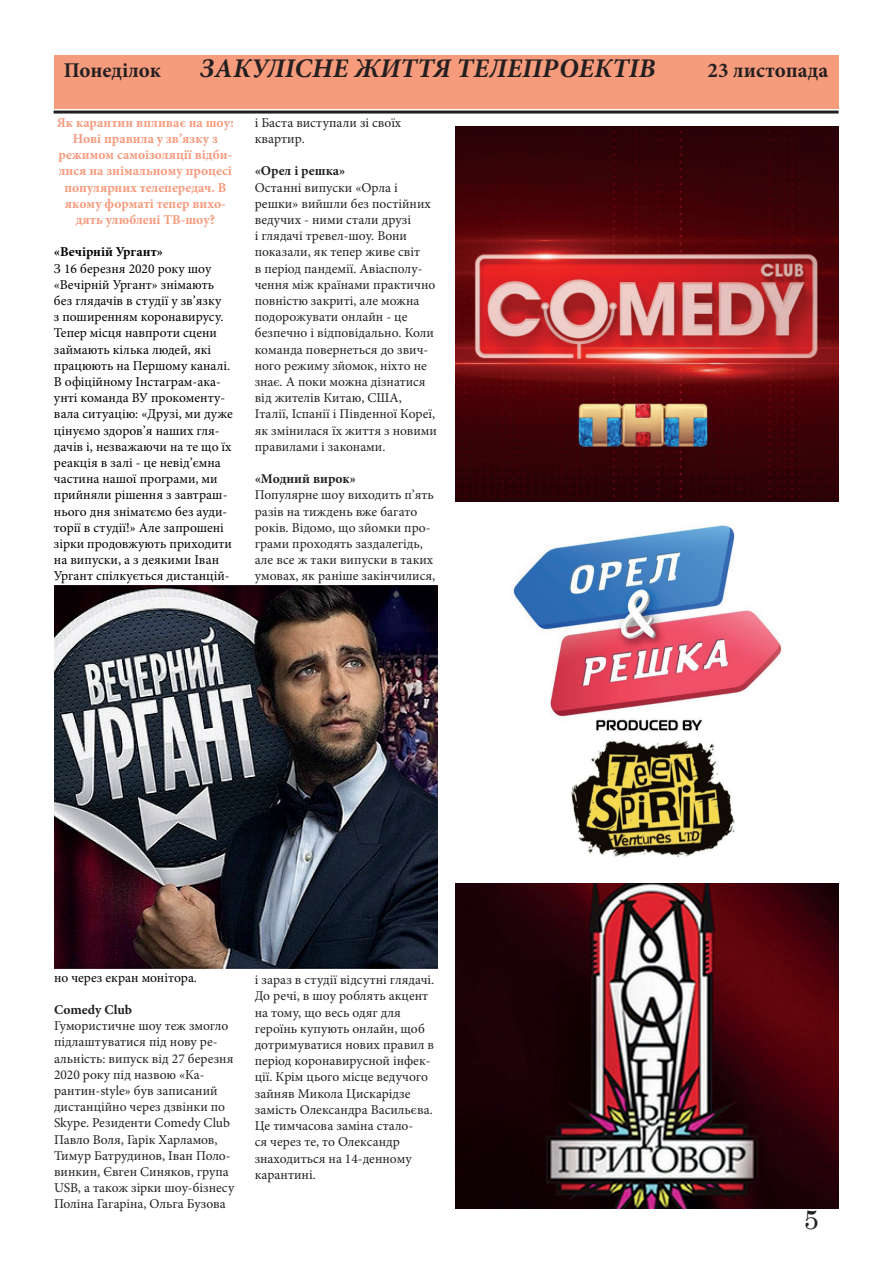
<style>
.page{position:relative;width:893px;height:1263px;background:#fff}
.page>*{position:absolute;margin:0;border:0;box-sizing:border-box;transform-origin:0 0}
.t1{font:italic 700 27px "Minion Pro";color:#231f20}
.t2{font:27px "Century";color:#231f20}
.t3{font:700 21px "Minion Pro";letter-spacing:-.005em;color:#231f20}
.t4{font:13.5px/16.2px "Minion Pro";color:#231f20}
.t5{font:13.5px/16.2px "Minion Pro";color:#000002}
.t6{font:700 13.5px/16.2px "Minion Pro";color:#f69a7c;text-align:center}
.t7{font:700 13.5px "Minion Pro";color:#231f20}
.t8{font:700 13.5px "Minion Pro";color:#000002}
</style>
<div class="page">
<div style="left:54px;top:56px;width:785px;height:53px;background:#f69b7c"></div>
<hr style="left:54px;top:111px;width:785px;height:3px;background:#231f20">
<img style="left:54px;top:586px;width:383px;height:382px">
<img style="left:455px;top:126px;width:384px;height:376px">
<img style="left:455px;top:525px;width:384px;height:684px">
<h2 class="t3" style="left:64px;top:56px;width:99px">Понеділок</h2>
<h1 class="t1" style="left:200px;top:49px;width:457px">ЗАКУЛІСНЕ ЖИТТЯ ТЕЛЕПРОЕКТІВ</h1>
<h2 class="t3" style="left:708px;top:56px;width:122px">23 листопада</h2>
<p class="t6" style="left:57px;top:114px;width:178px">Як карантин впливає на шоу:<br>Нові правила у зв’язку з режимом самоізоляції відби&shy;лися на знімальному процесі популярних телепередач. В якому форматі тепер вихо&shy;дять улюблені ТВ-шоу?</p>
<p class="t8" style="left:54px;top:243px;width:110px">«Вечірній Ургант»</p>
<p class="t5" style="left:54px;top:260px;width:180px">З 16 березня 2020 року шоу «Вечірній Ургант» знімають без глядачів в студії у зв’язку<br>з поширенням коронавирусу.<br>Тепер місця навпроти сцени займають кілька людей, які працюють на Першому каналі.<br>В офіційному Інстаграм-ака&shy;унті команда ВУ прокоменту&shy;вала ситуацію: «Друзі, ми дуже цінуємо здоров’я наших гля&shy;дачів і, незважаючи на те що їх реакція в залі - це невід’ємна частина нашої програми, ми прийняли рішення з завтраш&shy;нього дня зніматємо без ауди&shy;торії в студії!» Але запрошені зірки продовжують приходити на випуски, а з деякими Іван<br>Ургант спілкується дистанцій-</p>
<p class="t4" style="left:255px;top:114px;width:148px">і Баста виступали зі своїх квартир.</p>
<p class="t7" style="left:255px;top:162px;width:92px">«Орел і решка»</p>
<p class="t4" style="left:255px;top:179px;width:184px">Останні випуски «Орла і решки» вийшли без постійних ведучих - ними стали друзі<br>і глядачі тревел-шоу. Вони показали, як тепер живе світ<br>в період пандемії. Авіасполу&shy;чення між країнами практично повністю закриті, але можна подорожувати онлайн - це безпечно і відповідально. Коли команда повернеться до звич&shy;ного режиму зйомок, ніхто не знає. А поки можна дізнатися від жителів Китаю, США,<br>Італії, Іспанії і Південної Кореї, як змінилася їх життя з новими правилами і законами.</p>
<p class="t7" style="left:255px;top:469px;width:103px">«Модний вирок»</p>
<p class="t4" style="left:255px;top:487px;width:182px">Популярне шоу виходить п’ять разів на тиждень вже багато років. Відомо, що зйомки про&shy;грами проходять заздалегідь, але все ж таки випуски в таких умовах, як раніше закінчилися,</p>
<p class="t5" style="left:54px;top:969px;width:145px">но через екран монітора.</p>
<p class="t7" style="left:54px;top:1000px;width:80px">Comedy Club</p>
<p class="t4" style="left:54px;top:1018px;width:182px">Гумористичне шоу теж змогло підлаштуватися під нову ре&shy;альність: випуск від 27 березня<br>2020 року під назвою «Ка&shy;рантин-style» був записаний дистанційно через дзвінки по<br>Skype. Резиденти Comedy Club<br>Павло Воля, Гарік Харламов,<br>Тимур Батрудинов, Іван Поло&shy;винкин, Євген Синяков, група<br>USB, а також зірки шоу-бізнесу<br>Поліна Гагаріна, Ольга Бузова</p>
<p class="t4" style="left:255px;top:972px;width:181px">і зараз в студії відсутні глядачі.<br>До речі, в шоу роблять акцент на тому, що весь одяг для героїнь купують онлайн, щоб дотримуватися нових правил в період коронавирусной інфек&shy;ції. Крім цього місце ведучого зайняв Микола Цискарідзе замість Олександра Васильєва.<br>Це тимчасова заміна стало-<br>ся через те, то Олександр знаходиться на 14-денному карантині.</p>
<h1 class="t2" style="left:804px;top:1196px;width:17px">5</h1>
</div>
